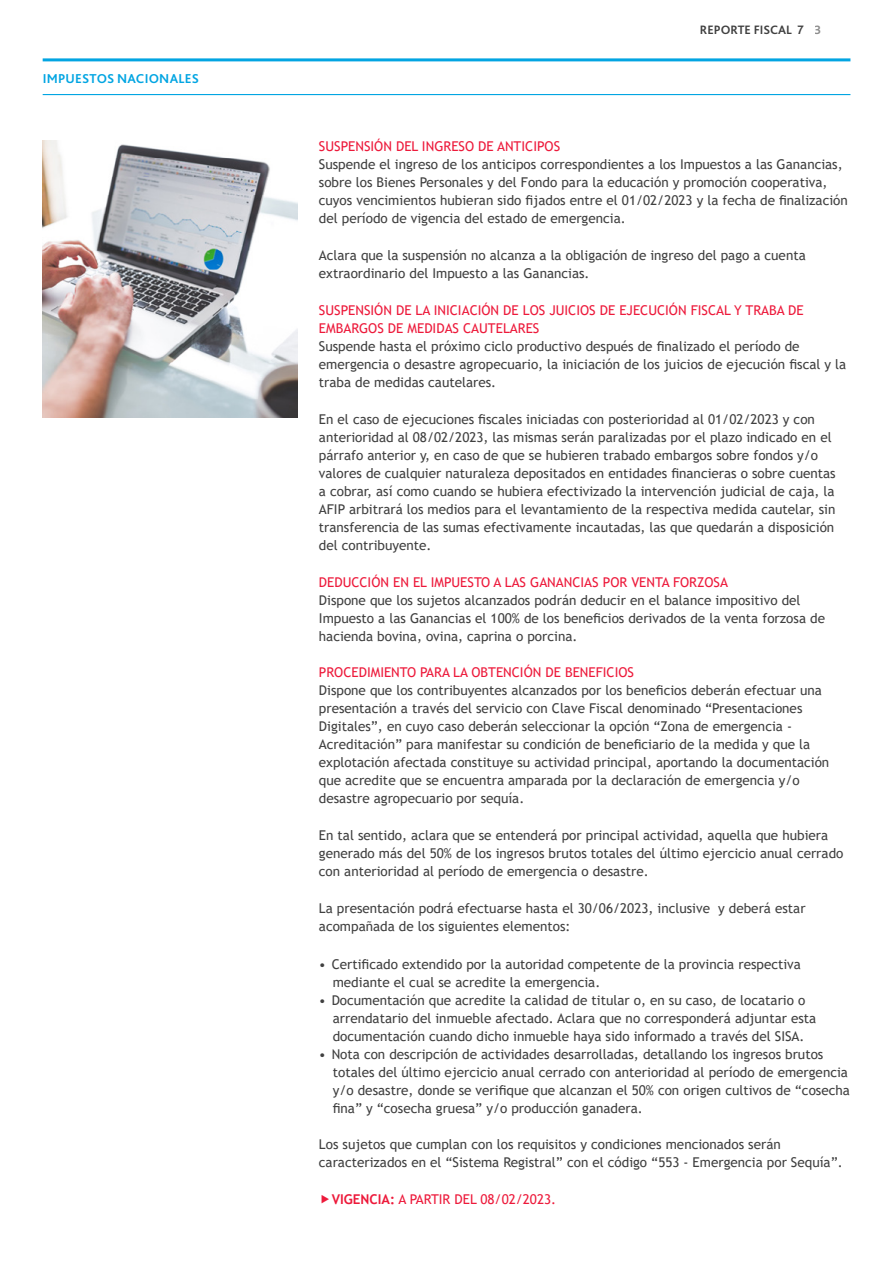
<style>
.page{position:relative;width:893px;height:1263px;background:#fff}
.page>*{position:absolute;margin:0;border:0;box-sizing:border-box;transform-origin:0 0}
.t1{font:13.5px/18px "Trebuchet MS";color:#404040}
.t2{font:13.5px/18px "Trebuchet MS";color:#ed1a3b}
.t3{font:700 13.5px "Bliss Pro";letter-spacing:.02em;color:#02a5e2}
.t4{font:700 12.75px "Bliss Pro";color:#404040}
.s1{font-weight:700}
</style>
<div class="page">
<hr style="left:43px;top:58px;width:807px;height:3px;background:#02a5e2">
<hr style="left:43px;top:94px;width:807px;height:1px;background:#02a5e2">
<img style="left:43px;top:141px;width:255px;height:276px">
<p class="t3" style="left:43px;top:70px;width:158px">IMPUESTOS NACIONALES</p>
<p class="t4" style="left:700px;top:22px;width:124px">REPORTE FISCAL 7 3</p>
<p class="t2" style="left:319px;top:137px;width:243px">SUSPENSIÓN DEL INGRESO DE ANTICIPOS</p>
<p class="t1" style="left:319px;top:155px;width:530px">Suspende el ingreso de los anticipos correspondientes a los Impuestos a las Ganancias, sobre los Bienes Personales y del Fondo para la educación y promoción cooperativa, cuyos vencimientos hubieran sido fijados entre el 01/02/2023 y la fecha de finalización del período de vigencia del estado de emergencia.</p>
<p class="t1" style="left:319px;top:246px;width:488px">Aclara que la suspensión no alcanza a la obligación de ingreso del pago a cuenta extraordinario del Impuesto a las Ganancias.</p>
<p class="t2" style="left:319px;top:301px;width:486px">SUSPENSIÓN DE LA INICIACIÓN DE LOS JUICIOS DE EJECUCIÓN FISCAL Y TRABA DE<br>EMBARGOS DE MEDIDAS CAUTELARES</p>
<p class="t1" style="left:319px;top:337px;width:529px">Suspende hasta el próximo ciclo productivo después de finalizado el período de emergencia o desastre agropecuario, la iniciación de los juicios de ejecución fiscal y la traba de medidas cautelares.</p>
<p class="t1" style="left:319px;top:410px;width:518px">En el caso de ejecuciones fiscales iniciadas con posterioridad al 01/02/2023 y con anterioridad al 08/02/2023, las mismas serán paralizadas por el plazo indicado en el párrafo anterior y, en caso de que se hubieren trabado embargos sobre fondos y/o valores de cualquier naturaleza depositados en entidades financieras o sobre cuentas a cobrar, así como cuando se hubiera efectivizado la intervención judicial de caja, la AFIP arbitrará los medios para el levantamiento de la respectiva medida cautelar, sin transferencia de las sumas efectivamente incautadas, las que quedarán a disposición del contribuyente.</p>
<p class="t2" style="left:319px;top:573px;width:411px">DEDUCCIÓN EN EL IMPUESTO A LAS GANANCIAS POR VENTA FORZOSA</p>
<p class="t1" style="left:319px;top:591px;width:508px">Dispone que los sujetos alcanzados podrán deducir en el balance impositivo del<br>Impuesto a las Ganancias el 100% de los beneficios derivados de la venta forzosa de hacienda bovina, ovina, caprina o porcina.</p>
<p class="t2" style="left:319px;top:663px;width:317px">PROCEDIMIENTO PARA LA OBTENCIÓN DE BENEFICIOS</p>
<p class="t1" style="left:319px;top:681px;width:512px">Dispone que los contribuyentes alcanzados por los beneficios deberán efectuar una presentación a través del servicio con Clave Fiscal denominado “Presentaciones Digitales”, en cuyo caso deberán seleccionar la opción “Zona de emergencia - Acreditación” para manifestar su condición de beneficiario de la medida y que la explotación afectada constituye su actividad principal, aportando la documentación que acredite que se encuentra amparada por la declaración de emergencia y/o desastre agropecuario por sequía.</p>
<p class="t1" style="left:319px;top:826px;width:526px">En tal sentido, aclara que se entenderá por principal actividad, aquella que hubiera generado más del 50% de los ingresos brutos totales del último ejercicio anual cerrado con anterioridad al período de emergencia o desastre.</p>
<p class="t1" style="left:319px;top:899px;width:488px">La presentación podrá efectuarse hasta el 30/06/2023, inclusive y deberá estar acompañada de los siguientes elementos:</p>
<p class="t1" style="left:333px;top:955px;width:470px;text-indent:-14px">• Certificado extendido por la autoridad competente de la provincia respectiva mediante el cual se acredite la emergencia.</p>
<p class="t1" style="left:333px;top:991px;width:485px;text-indent:-14px">• Documentación que acredite la calidad de titular o, en su caso, de locatario o arrendatario del inmueble afectado. Aclara que no corresponderá adjuntar esta documentación cuando dicho inmueble haya sido informado a través del SISA.</p>
<p class="t1" style="left:333px;top:1045px;width:519px;text-indent:-14px">• Nota con descripción de actividades desarrolladas, detallando los ingresos brutos totales del último ejercicio anual cerrado con anterioridad al período de emergencia y/o desastre, donde se verifique que alcanzan el 50% con origen cultivos de “cosecha fina” y “cosecha gruesa” y/o producción ganadera.</p>
<p class="t1" style="left:319px;top:1135px;width:525px">Los sujetos que cumplan con los requisitos y condiciones mencionados serán caracterizados en el “Sistema Registral” con el código “553 - Emergencia por Sequía”.</p>
<p class="t2" style="left:332px;top:1190px;width:226px"><span class="s1">VIGENCIA:</span> A PARTIR DEL 08/02/2023.</p>
</div>
